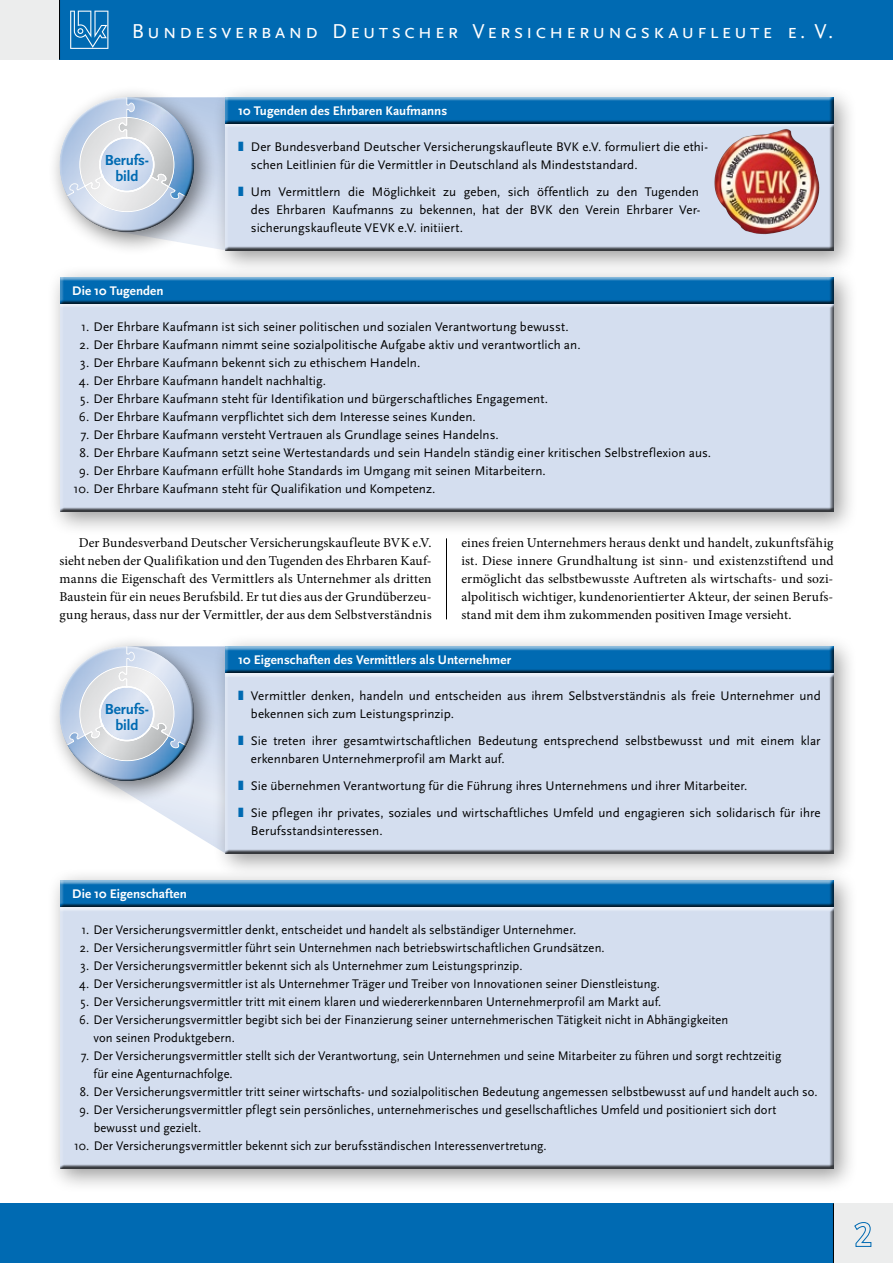
<style>
.page{position:relative;width:893px;height:1263px;background:#fff}
.page>*{position:absolute;margin:0;border:0;box-sizing:border-box;transform-origin:0 0}
.t1{font:21px "Scala Sans Caps";letter-spacing:.135em;color:#fff}
.t2{font:700 15.15px/16px "Scala Sans";letter-spacing:-.01em;color:#006ab2;text-align:center}
.t3{font:13.5px/18px "Minion Pro";letter-spacing:.005em;color:#000;text-align:justify}
.t4{font:13.05px/18px "Scala Sans";letter-spacing:.005em;color:#000}
.t5{font:13.05px/18px "Scala Sans";letter-spacing:.005em;color:#000;scale:.96 1}
.t6{font:700 13.05px "Scala Sans";letter-spacing:.005em;color:#fff}
</style>
<div class="page">
<div style="left:212px;top:84px;width:645px;height:190px;background:#000;opacity:.4"></div>
<div style="left:224px;top:97px;width:610px;height:29px;background:#000;opacity:.75"></div>
<div style="left:224px;top:124px;width:610px;height:128px;background:#000;opacity:.75"></div>
<div style="left:46px;top:264px;width:811px;height:271px;background:#000;opacity:.4"></div>
<div style="left:57px;top:277px;width:777px;height:29px;background:#000;opacity:.75"></div>
<div style="left:57px;top:304px;width:777px;height:209px;background:#d4deef"></div>
<div style="left:212px;top:633px;width:645px;height:244px;background:#000;opacity:.4"></div>
<div style="left:224px;top:646px;width:610px;height:29px;background:#000;opacity:.75"></div>
<div style="left:224px;top:673px;width:610px;height:182px;background:#d4deef"></div>
<div style="left:46px;top:867px;width:811px;height:325px;background:#000;opacity:.4"></div>
<div style="left:57px;top:880px;width:777px;height:29px;background:#000;opacity:.75"></div>
<div style="left:57px;top:907px;width:777px;height:263px;background:#d4deef"></div>
<div style="left:0;top:0;width:60px;height:60px;background:#eceded"></div>
<div style="left:60px;top:0;width:833px;height:60px;background:#006ab2"></div>
<svg style="left:70px;top:11px;width:38px;height:38px"></svg>
<div style="left:46px;top:84px;width:172px;height:171px;background:#fff"></div>
<svg style="left:60px;top:97px;width:165px;height:153px"></svg>
<div style="left:57px;top:97px;width:131px;height:99px;background:#fff;opacity:.75"></div>
<div style="left:62px;top:119px;width:133px;height:114px;background:#000;opacity:.75"></div>
<img style="left:732px;top:129px;width:53px;height:15px">
<div style="left:46px;top:633px;width:172px;height:171px;background:#fff"></div>
<svg style="left:60px;top:646px;width:165px;height:207px"></svg>
<div style="left:57px;top:646px;width:131px;height:99px;background:#fff;opacity:.75"></div>
<div style="left:62px;top:668px;width:133px;height:114px;background:#000;opacity:.75"></div>
<div style="left:833px;top:1203px;width:60px;height:60px;background:#eceded"></div>
<div style="left:0;top:1203px;width:833px;height:60px;background:#006ab2"></div>
<hr style="left:833px;top:1203px;width:1px;height:60px;background:#000">
<svg style="left:854px;top:1222px;width:18px;height:25px"></svg>
<hr style="left:446px;top:538px;width:1px;height:81px;background:#000">
<hr style="left:59px;top:0;width:1px;height:60px;background:#000">
<svg style="left:239px;top:142px;width:4px;height:9px"></svg>
<svg style="left:239px;top:187px;width:4px;height:9px"></svg>
<h1 class="t1" style="left:132px;top:20px;width:703px">Bundesverband Deutscher Versicherungskaufleute e. V.</h1>
<p class="t2" style="left:105px;top:152px;width:46px">Berufs&shy;bild</p>
<p class="t6" style="left:238px;top:104px;width:211px">10 Tugenden des Ehrbaren Kaufmanns</p>
<p class="t4" style="left:251px;top:138px;width:459px">Der Bundesverband Deutscher Versicherungskaufleute BVK e.V. formuliert die ethi&shy;schen Leitlinien für die Vermittler in Deutschland als Mindeststandard.</p>
<p class="t4" style="left:251px;top:183px;width:450px;text-align:justify">Um Vermittlern die Möglichkeit zu geben, sich öffentlich zu den Tugenden des Ehrbaren Kaufmanns zu bekennen, hat der BVK den Verein Ehrbarer Ver&shy;sicherungskaufleute VEVK e.V. initiiert.</p>
<p class="t6" style="left:72px;top:284px;width:93px">Die 10 Tugenden</p>
<p class="t4" style="left:81px;top:318px;width:489px">1. Der Ehrbare Kaufmann ist sich seiner politischen und sozialen Verantwortung bewusst.</p>
<p class="t4" style="left:80px;top:336px;width:503px">2. Der Ehrbare Kaufmann nimmt seine sozialpolitische Aufgabe aktiv und verantwortlich an.</p>
<p class="t4" style="left:80px;top:354px;width:342px">3. Der Ehrbare Kaufmann bekennt sich zu ethischem Handeln.</p>
<p class="t4" style="left:79px;top:372px;width:249px">4. Der Ehrbare Kaufmann handelt nachhaltig.</p>
<p class="t4" style="left:80px;top:390px;width:469px">5. Der Ehrbare Kaufmann steht für Identifikation und bürgerschaftliches Engagement.</p>
<p class="t4" style="left:79px;top:408px;width:398px">6. Der Ehrbare Kaufmann verpflichtet sich dem Interesse seines Kunden.</p>
<p class="t4" style="left:80px;top:426px;width:420px">7. Der Ehrbare Kaufmann versteht Vertrauen als Grundlage seines Handelns.</p>
<p class="t4" style="left:79px;top:444px;width:633px">8. Der Ehrbare Kaufmann setzt seine Wertestandards und sein Handeln ständig einer kritischen Selbstreflexion aus.</p>
<p class="t4" style="left:79px;top:462px;width:468px">9. Der Ehrbare Kaufmann erfüllt hohe Standards im Umgang mit seinen Mitarbeitern.</p>
<p class="t4" style="left:74px;top:480px;width:363px">10. Der Ehrbare Kaufmann steht für Qualifikation und Kompetenz.</p>
<p class="t3" style="left:60px;top:534px;width:374px;text-indent:19px">Der Bundesverband Deutscher Versicherungskaufleute BVK e.V. sieht neben der Qualifikation und den Tugenden des Ehrbaren Kauf&shy;manns die Eigenschaft des Vermittlers als Unternehmer als dritten Baustein für ein neues Berufsbild. Er tut dies aus der Grundüberzeu&shy;gung heraus, dass nur der Vermittler, der aus dem Selbstverständnis</p>
<p class="t3" style="left:461px;top:534px;width:374px">eines freien Unternehmers heraus denkt und handelt, zukunftsfähig ist. Diese innere Grundhaltung ist sinn- und existenzstiftend und ermöglicht das selbstbewusste Auftreten als wirtschafts- und sozi&shy;alpolitisch wichtiger, kundenorientierter Akteur, der seinen Berufs&shy;stand mit dem ihm zukommenden positiven Image versieht.</p>
<p class="t2" style="left:105px;top:701px;width:46px">Berufs&shy;bild</p>
<p class="t6" style="left:238px;top:653px;width:275px">10 Eigenschaften des Vermittlers als Unternehmer</p>
<p class="t4" style="left:251px;top:687px;width:571px">Vermittler denken, handeln und entscheiden aus ihrem Selbstverständnis als freie Unternehmer und bekennen sich zum Leistungsprinzip.</p>
<p class="t4" style="left:251px;top:732px;width:571px">Sie treten ihrer gesamtwirtschaftlichen Bedeutung entsprechend selbstbewusst und mit einem klar erkennbaren Unternehmerprofil am Markt auf.</p>
<p class="t4" style="left:251px;top:773px;width:571px;line-height:27px">Sie übernehmen Verantwortung für die Führung ihres Unternehmens und ihrer Mitarbeiter.<br>Sie pflegen ihr privates, soziales und wirtschaftliches Umfeld und engagieren sich solidarisch für ihre</p>
<p class="t4" style="left:251px;top:822px;width:133px">Berufsstandsinteressen.</p>
<p class="t6" style="left:72px;top:887px;width:116px">Die 10 Eigenschaften</p>
<p class="t5" style="left:81px;top:921px;width:517px">1. Der Versicherungsvermittler denkt, entscheidet und handelt als selbständiger Unternehmer.</p>
<p class="t5" style="left:80px;top:939px;width:548px">2. Der Versicherungsvermittler führt sein Unternehmen nach betriebswirtschaftlichen Grundsätzen.</p>
<p class="t5" style="left:80px;top:957px;width:462px">3. Der Versicherungsvermittler bekennt sich als Unternehmer zum Leistungsprinzip.</p>
<p class="t5" style="left:79px;top:975px;width:607px">4. Der Versicherungsvermittler ist als Unternehmer Träger und Treiber von Innovationen seiner Dienstleistung.</p>
<p class="t5" style="left:81px;top:993px;width:606px">5. Der Versicherungsvermittler tritt mit einem klaren und wiedererkennbaren Unternehmerprofil am Markt auf.</p>
<p class="t5" style="left:94px;top:1011px;width:663px;text-indent:-14px">6. Der Versicherungsvermittler begibt sich bei der Finanzierung seiner unternehmerischen Tätigkeit nicht in Abhängigkeiten von seinen Produktgebern.</p>
<p class="t5" style="left:94px;top:1047px;width:718px;text-indent:-13px">7. Der Versicherungsvermittler stellt sich der Verantwortung, sein Unternehmen und seine Mitarbeiter zu führen und sorgt rechtzeitig für eine Agenturnachfolge.</p>
<p class="t5" style="left:80px;top:1083px;width:770px">8. Der Versicherungsvermittler tritt seiner wirtschafts- und sozialpolitischen Bedeutung angemessen selbstbewusst auf und handelt auch so.</p>
<p class="t5" style="left:94px;top:1101px;width:713px;text-indent:-15px">9. Der Versicherungsvermittler pflegt sein persönliches, unternehmerisches und gesellschaftliches Umfeld und positioniert sich dort bewusst und gezielt.</p>
<p class="t5" style="left:74px;top:1137px;width:494px">10. Der Versicherungsvermittler bekennt sich zur berufsständischen Interessenvertretung.</p>
</div>
